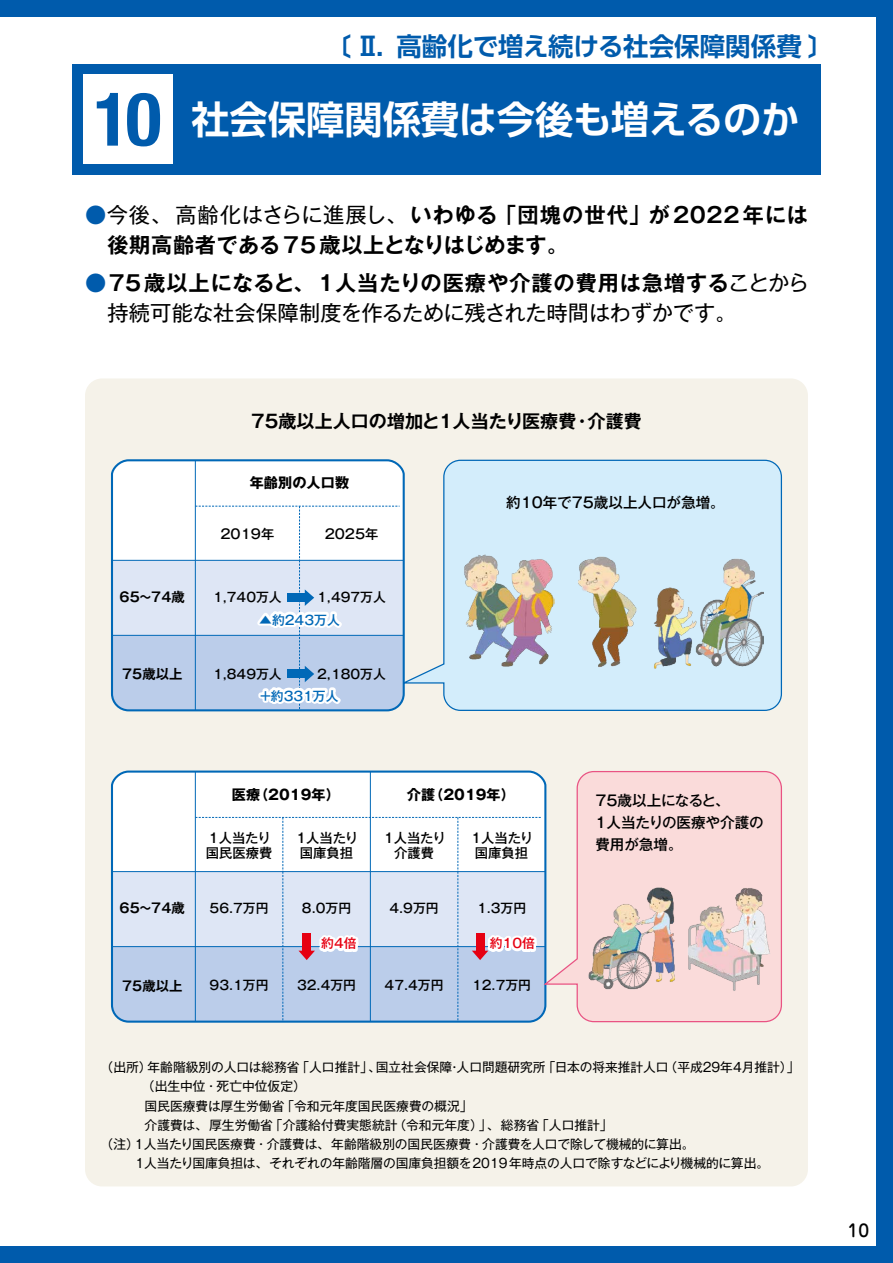
<style>
.page{position:relative;width:893px;height:1263px;background:#005bac}
.page>*{position:absolute;margin:0;border:0;box-sizing:border-box;transform-origin:0 0}
.t1{font:700 38.25px "UD Shin Go Pro De";color:#fff}
.t2{font:700 25.5px "UD Shin Go Pro De";color:#005bac}
.t3{font:700 21.3px/29.7px "Gothic MB101 Pr 6 N De";letter-spacing:.03em;color:#000}
.t4{font:21.3px "Gothic MB101 Pr 6 N";letter-spacing:-.01em;color:#000}
.t5{font:700 18px "Gothic MB101 Pr 6 N De";color:#000}
.t6{font:500 16.95px "Jun 34 Pro";color:#000}
.t7{font:500 14.55px/21.9px "Gothic MB101 Pro";color:#000}
.t8{font:700 14.1px "Gothic MB101 Pro";letter-spacing:.005em;color:#000}
.t9{font:500 13.35px/15px "Gothic MB101 Pro";color:#000}
.t10{font:700 13.35px "Gothic MB101 Pro De";color:#000}
.t11{font:500 12.9px "Gothic MB101 Pro";color:#000}
.t12{font:500 12.9px "Gothic MB101 Pro";color:#0068b7}
.t13{font:500 12.9px "Gothic MB101 Pro";color:#e60012}
.t14{font:12.75px "Gothic MB101 Pr 6 N";letter-spacing:-.005em;color:#000}
.s1{font-family:"Helvetica Neue";font-stretch:condensed;font-size:74.4px;color:#005bac}
.s2{font-family:"Gothic MB101 Pr 6 N";font-weight:400;color:#005bac}
.s3{font-family:"Gothic MB101 Pr 6 N";font-weight:400}
.s4{font-family:"Gothic MB101 Pro De"}
</style>
<div class="page">
<div style="left:0;top:17px;width:876px;height:1229px;background:#fff"></div>
<div style="left:85px;top:378px;width:723px;height:808px;background:#f5f2e9;border-radius:17px"></div>
<svg style="left:112px;top:460px;width:430px;height:562px;background:#dde6f2"></svg>
<svg style="left:542px;top:771px;width:240px;height:252px"></svg>
<svg style="left:398px;top:459px;width:384px;height:253px;background:#d2eaf6"></svg>
<img style="left:653px;top:558px;width:110px;height:113px">
<img style="left:576px;top:556px;width:62px;height:113px">
<img style="left:462px;top:554px;width:93px;height:114px">
<img style="left:686px;top:887px;width:85px;height:106px">
<img style="left:586px;top:885px;width:90px;height:107px">
<div style="left:72px;top:64px;width:749px;height:110px;background:#005bac"></div>
<div style="left:83px;top:74px;width:89px;height:90px;background:#fff"></div>
<h2 class="t2" style="left:325px;top:26px;width:510px">〔 Ⅱ．高齢化で増え続ける社会保障関係費〕</h2>
<h1 class="t1" style="left:94px;top:88px;width:707px"><span class="s1">10</span> 社会保障関係費は今後も増えるのか</h1>
<h3 class="t3" style="left:107px;top:199px;width:702px;text-indent:-22px"><span class="s2">●</span><span class="s3">今後、高齢化はさらに進展し、</span>いわゆる「団塊の世代」が2022年には後期高齢者である75歳以上となりはじめます。</h3>
<h3 class="t3" style="left:85px;top:267px;width:726px"><span class="s2">●</span>75歳以上になると、１人当たりの医療や介護の費用は急増する<span class="s3">ことから</span></h3>
<h3 class="t4" style="left:107px;top:295px;width:631px">持続可能な社会保障制度を作るために残された時間はわずかです。</h3>
<h3 class="t5" style="left:251px;top:407px;width:392px">75歳以上人口の増加と１人当たり医療費<span class="s4">・</span>介護費</h3>
<p class="t10" style="left:120px;top:586px;width:67px">65～74歳</p>
<p class="t10" style="left:122px;top:663px;width:62px">75歳以上</p>
<p class="t8" style="left:250px;top:471px;width:101px">年齢別の人口数</p>
<p class="t9" style="left:221px;top:525px;width:55px">2019年</p>
<p class="t9" style="left:325px;top:525px;width:55px">2025年</p>
<p class="t11" style="left:213px;top:586px;width:70px">1,740万人</p>
<p class="t11" style="left:317px;top:586px;width:70px">1,497万人</p>
<p class="t12" style="left:259px;top:609px;width:82px">▲約243万人</p>
<p class="t11" style="left:213px;top:663px;width:70px">1,849万人</p>
<p class="t11" style="left:317px;top:663px;width:70px">2,180万人</p>
<p class="t12" style="left:259px;top:685px;width:81px">＋約331万人</p>
<p class="t7" style="left:506px;top:489px;width:220px">約10年で75歳以上人口が急増。</p>
<p class="t10" style="left:120px;top:897px;width:67px">65～74歳</p>
<p class="t10" style="left:122px;top:974px;width:62px">75歳以上</p>
<p class="t8" style="left:232px;top:783px;width:110px">医療（2019年）</p>
<p class="t8" style="left:407px;top:783px;width:110px">介護（2019年）</p>
<p class="t9" style="left:206px;top:828px;width:68px">1人当たり国民医療費</p>
<p class="t9" style="left:296px;top:828px;width:64px">1人当たり国庫負担</p>
<p class="t9" style="left:382px;top:828px;width:65px;text-align:center">１人当たり介護費</p>
<p class="t9" style="left:471px;top:828px;width:64px">1人当たり国庫負担</p>
<p class="t11" style="left:210px;top:897px;width:61px">56.7万円</p>
<p class="t11" style="left:302px;top:897px;width:51px">8.0万円</p>
<p class="t11" style="left:389px;top:897px;width:51px">4.9万円</p>
<p class="t11" style="left:477px;top:897px;width:51px">1.3万円</p>
<p class="t13" style="left:321px;top:933px;width:37px">約4倍</p>
<p class="t13" style="left:490px;top:933px;width:47px">約10倍</p>
<p class="t11" style="left:210px;top:975px;width:61px">93.1万円</p>
<p class="t11" style="left:297px;top:975px;width:61px">32.4万円</p>
<p class="t11" style="left:385px;top:975px;width:61px">47.4万円</p>
<p class="t11" style="left:472px;top:975px;width:61px">12.7万円</p>
<p class="t7" style="left:594px;top:787px;width:172px">75歳以上になると、<br>１人当たりの医療や介護の費用が急増。</p>
<p class="t14" style="left:101px;top:1057px;width:700px">（出所）年齢階級別の人口は総務省「人口推計」、国立社会保障・人口問題研究所「日本の将来推計人口（平成29年４月推計）」</p>
<p class="t14" style="left:142px;top:1076px;width:165px">（出生中位・死亡中位仮定）</p>
<p class="t14" style="left:106px;top:1095px;width:368px">　　　国民医療費は厚生労働省「令和元年度国民医療費の概況」</p>
<p class="t14" style="left:106px;top:1114px;width:508px">　　　介護費は、厚生労働省「介護給付費実態統計（令和元年度）」、総務省「人口推計」</p>
<p class="t14" style="left:101px;top:1133px;width:595px">（注）１人当たり国民医療費・介護費は、年齢階級別の国民医療費・介護費を人口で除して機械的に算出。</p>
<p class="t14" style="left:133px;top:1152px;width:637px">１人当たり国庫負担は、それぞれの年齢階層の国庫負担額を2019年時点の人口で除すなどにより機械的に算出。</p>
<h3 class="t6" style="left:848px;top:1217px;width:23px">10</h3>
</div>
